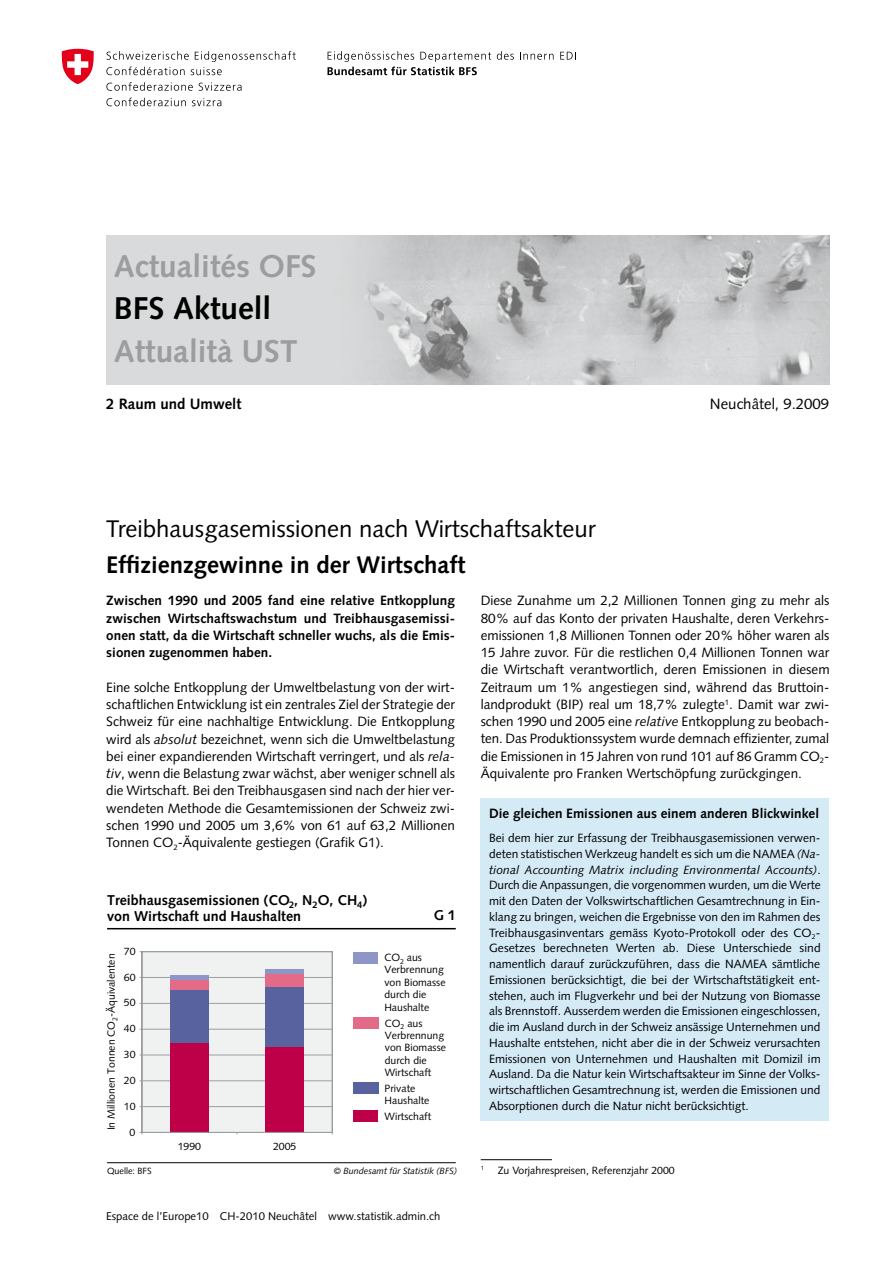
<style>
.page{position:relative;width:893px;height:1263px;background:#fff}
.page>*{position:absolute;margin:0;border:0;box-sizing:border-box;transform-origin:0 0}
.t1{font:700 31.5px "Syntax LT Std";color:#9c9d9f}
.t2{font:700 31.5px "Syntax LT Std";color:#000}
.t3{font:24px "Syntax LT Std";color:#000}
.t4{font:700 24px "Syntax LT Std";color:#000}
.t5{font:15px "Syntax LT Std";color:#000}
.t6{font:700 15px "Syntax LT Std";color:#000}
.t7{font:700 14.25px/16.5px "Syntax LT Std";color:#000}
.t8{font:13.5px/17.2px "Syntax LT Std";color:#000;text-align:justify}
.t9{font:700 13.5px/17.2px "Syntax LT Std";color:#000;text-align:justify}
.t10{font:12px/15.8px "Syntax LT Std";color:#000}
.t11{font:11.25px "Syntax LT Std";color:#000}
.t12{font:10.5px/12.5px "Syntax LT Std";color:#000}
.t13{font:italic 9px "Syntax LT Std";color:#000}
.t14{font:9px "Syntax LT Std";color:#000}
.t15{font:6.15px "Syntax LT Std";color:#000}
.s1{font-style:italic}
</style>
<div class="page">
<img style="left:106px;top:235px;width:723px;height:149px">
<svg style="left:497px;top:51px;width:17px;height:9px"></svg>
<svg style="left:520px;top:52px;width:34px;height:8px"></svg>
<svg style="left:560px;top:52px;width:16px;height:8px"></svg>
<svg style="left:327px;top:51px;width:164px;height:24px"></svg>
<svg style="left:106px;top:51px;width:190px;height:24px"></svg>
<svg style="left:106px;top:82px;width:87px;height:9px"></svg>
<svg style="left:199px;top:82px;width:43px;height:9px"></svg>
<svg style="left:106px;top:98px;width:80px;height:8px"></svg>
<svg style="left:192px;top:98px;width:29px;height:8px"></svg>
<svg style="left:61px;top:49px;width:33px;height:35px"></svg>
<hr style="left:481px;top:1159px;width:71px;height:1px;background:#000">
<hr style="left:107px;top:928px;width:349px;height:1px;background:#000">
<hr style="left:107px;top:1162px;width:349px;height:1px;background:#000">
<div style="left:354px;top:1111px;width:24px;height:11px;background:#bd0047"></div>
<div style="left:354px;top:1083px;width:25px;height:11px;background:#58629f"></div>
<div style="left:354px;top:1017px;width:25px;height:11px;background:#e36b87"></div>
<div style="left:353px;top:952px;width:25px;height:11px;background:#8e96c7"></div>
<svg style="left:139px;top:951px;width:194px;height:183px"></svg>
<div style="left:170px;top:1043px;width:39px;height:89px;background:#bd0047"></div>
<div style="left:170px;top:989px;width:39px;height:54px;background:#58629f"></div>
<div style="left:170px;top:980px;width:39px;height:9px;background:#e36b87"></div>
<div style="left:170px;top:975px;width:39px;height:5px;background:#8e96c7"></div>
<div style="left:266px;top:1046px;width:38px;height:86px;background:#bd0047"></div>
<div style="left:266px;top:987px;width:38px;height:59px;background:#58629f"></div>
<div style="left:266px;top:974px;width:38px;height:13px;background:#e36b87"></div>
<div style="left:266px;top:969px;width:38px;height:5px;background:#8e96c7"></div>
<hr style="left:142px;top:1132px;width:190px;height:1px;background:#9c9d9f">
<div style="left:480px;top:798px;width:349px;height:323px;background:#d4eaf5"></div>
<h1 class="t1" style="left:114px;top:248px;width:204px">Actualités OFS</h1>
<h1 class="t2" style="left:114px;top:290px;width:159px">BFS Aktuell</h1>
<h1 class="t1" style="left:114px;top:333px;width:185px">Attualità UST</h1>
<p class="t6" style="left:106px;top:395px;width:137px">2 Raum und Umwelt</p>
<p class="t5" style="left:710px;top:395px;width:121px">Neuchâtel, 9.2009</p>
<h2 class="t3" style="left:106px;top:514px;width:491px">Treibhausgasemissionen nach Wirtschaftsakteur</h2>
<h2 class="t4" style="left:106px;top:551px;width:361px">Effizienzgewinne in der Wirtschaft</h2>
<p class="t9" style="left:106px;top:592px;width:350px">Zwischen 1990 und 2005 fand eine relative Entkopplung zwischen Wirtschaftswachstum und Treibhausgasemissi&shy;onen statt, da die Wirtschaft schneller wuchs, als die Emis&shy;sionen zugenommen haben.</p>
<p class="t8" style="left:106px;top:678px;width:350px">Eine solche Entkopplung der Umweltbelastung von der wirt&shy;schaftlichen Entwicklung ist ein zentrales Ziel der Strategie der Schweiz für eine nachhaltige Entwicklung. Die Entkopplung wird als <span class="s1">absolut</span> bezeichnet, wenn sich die Umweltbelastung bei einer expandierenden Wirtschaft verringert, und als <span class="s1">rela&shy;tiv</span>, wenn die Belastung zwar wächst, aber weniger schnell als die Wirtschaft. Bei den Treibhausgasen sind nach der hier ver&shy;wendeten Methode die Gesamtemissionen der Schweiz zwi&shy;schen 1990 und 2005 um 3,6% von 61 auf 63,2 Millionen Tonnen CO<sub>2</sub>-Äquivalente gestiegen (Grafik G1).</p>
<p class="t7" style="left:107px;top:891px;width:262px">Treibhausgasemissionen (CO<sub>2</sub>, N<sub>2</sub>O, CH<sub>4</sub>) von Wirtschaft und Haushalten</p>
<p class="t12" style="left:124px;top:945px;width:13px">70</p>
<p class="t12" style="left:105px;top:1130px;width:178px;rotate:-90deg">In Millionen Tonnen CO<sub>2</sub>-Äquivalenten</p>
<p class="t12" style="left:124px;top:971px;width:13px">60</p>
<p class="t12" style="left:124px;top:996px;width:13px">50</p>
<p class="t12" style="left:124px;top:1022px;width:13px">40</p>
<p class="t12" style="left:124px;top:1048px;width:13px">30</p>
<p class="t12" style="left:124px;top:1074px;width:13px">20</p>
<p class="t12" style="left:124px;top:1100px;width:13px">10</p>
<p class="t12" style="left:130px;top:1126px;width:7px">0</p>
<p class="t12" style="left:178px;top:1140px;width:25px">1990</p>
<p class="t12" style="left:273px;top:1140px;width:25px">2005</p>
<p class="t7" style="left:434px;top:907px;width:24px">G 1</p>
<p class="t12" style="left:384px;top:951px;width:63px">CO<sub>2</sub> aus<br>Verbrennung von Biomasse durch die<br>Haushalte</p>
<p class="t12" style="left:385px;top:1017px;width:63px">CO<sub>2</sub> aus<br>Verbrennung von Biomasse durch die<br>Wirtschaft</p>
<p class="t12" style="left:385px;top:1082px;width:46px">Private<br>Haushalte</p>
<p class="t12" style="left:385px;top:1110px;width:48px">Wirtschaft</p>
<p class="t14" style="left:107px;top:1165px;width:46px">Quelle: BFS</p>
<p class="t13" style="left:334px;top:1165px;width:125px">© Bundesamt für Statistik (BFS)</p>
<p class="t11" style="left:106px;top:1209px;width:336px">Espace de l’Europe10 CH-2010 Neuchâtel www.statistik.admin.ch</p>
<p class="t8" style="left:481px;top:592px;width:350px">Diese Zunahme um 2,2 Millionen Tonnen ging zu mehr als 80% auf das Konto der privaten Haushalte, deren Verkehrs&shy;emissionen 1,8 Millionen Tonnen oder 20% höher waren als 15 Jahre zuvor. Für die restlichen 0,4 Millionen Tonnen war die Wirtschaft verantwortlich, deren Emissionen in diesem Zeitraum um 1% angestiegen sind, während das Bruttoin&shy;landprodukt (BIP) real um 18,7% zulegte<sup>1</sup>. Damit war zwi&shy;schen 1990 und 2005 eine <span class="s1">relative</span> Entkopplung zu beobach&shy;ten. Das Produktionssystem wurde demnach effizienter, zumal die Emissionen in 15 Jahren von rund 101 auf 86 Gramm CO<sub>2</sub>- Äquivalente pro Franken Wertschöpfung zurückgingen.</p>
<p class="t9" style="left:489px;top:805px;width:332px">Die gleichen Emissionen aus einem anderen Blickwinkel</p>
<p class="t10" style="left:489px;top:830px;width:333px">Bei dem hier zur Erfassung der Treibhausgasemissionen verwen&shy;deten statistischen Werkzeug handelt es sich um die NAMEA <span class="s1">(Na&shy;tional Accounting Matrix including Environmental Accounts)</span>.<br>Durch die Anpassungen, die vorgenommen wurden, um die Werte mit den Daten der Volkswirtschaftlichen Gesamtrechnung in Ein&shy;klang zu bringen, weichen die Ergebnisse von den im Rahmen des Treibhausgasinventars gemäss Kyoto-Protokoll oder des CO<sub>2</sub>- Gesetzes berechneten Werten ab. Diese Unterschiede sind namentlich darauf zurückzuführen, dass die NAMEA sämtliche Emissionen berücksichtigt, die bei der Wirtschaftstätigkeit ent&shy;stehen, auch im Flugverkehr und bei der Nutzung von Biomasse als Brennstoff. Ausserdem werden die Emissionen eingeschlossen, die im Ausland durch in der Schweiz ansässige Unternehmen und Haushalte entstehen, nicht aber die in der Schweiz verursachten Emissionen von Unternehmen und Haushalten mit Domizil im Ausland. Da die Natur kein Wirtschaftsakteur im Sinne der Volks&shy;wirtschaftlichen Gesamtrechnung ist, werden die Emissionen und Absorptionen durch die Natur nicht berücksichtigt.</p>
<p class="t15" style="left:481px;top:1165px;width:5px">1</p>
<p class="t12" style="left:498px;top:1164px;width:178px">Zu Vorjahrespreisen, Referenzjahr 2000</p>
</div>
